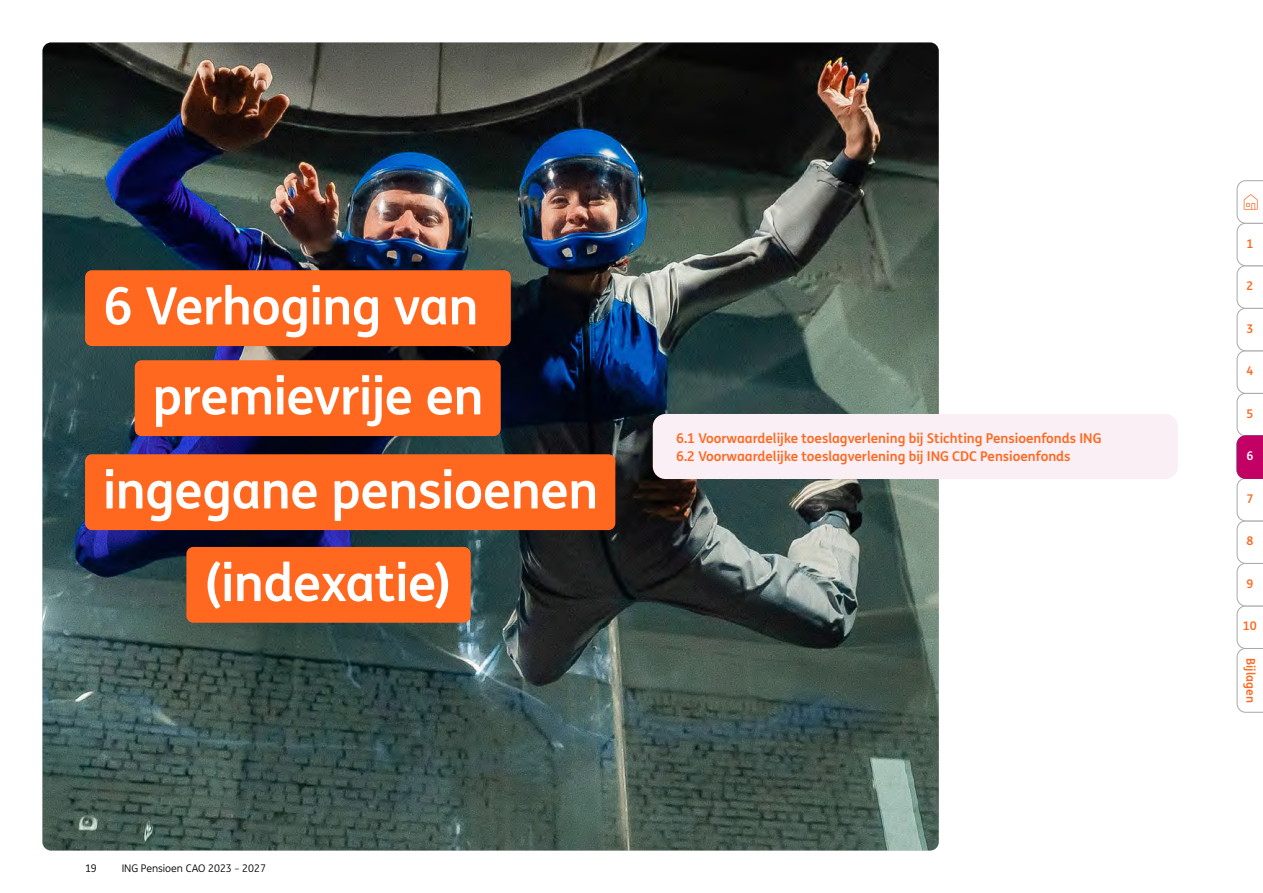
<style>
.page{position:relative;width:1263px;height:893px;background:#fff}
.page>*{position:absolute;margin:0;border:0;box-sizing:border-box;transform-origin:0 0}
.t1{font:700 51.6px/92.6px "ING Me";letter-spacing:-.015em;color:#fff}
.t2{font:700 13.5px/18px "ING Me";color:#ff681e}
.t3{font:700 12px "ING Me";color:#ff681e}
.t4{font:700 12px "ING Me";color:#fff}
.t5{font:10.5px "ING Me";color:#000}
</style>
<div class="page">
<img style="left:43px;top:43px;width:896px;height:807px">
<div style="left:653px;top:414px;width:525px;height:65px;background:#faeff4;border-radius:13px"></div>
<div style="left:85px;top:270px;width:426px;height:76px;background:#ff681e;border-radius:7px"></div>
<div style="left:85px;top:454px;width:530px;height:76px;background:#ff681e;border-radius:7px"></div>
<div style="left:186px;top:547px;width:285px;height:76px;background:#ff681e;border-radius:7px"></div>
<div style="left:135px;top:360px;width:366px;height:76px;background:#ff681e;border-radius:7px"></div>
<svg style="left:1236px;top:180px;width:27px;height:533px"></svg>
<h1 class="t1" style="left:103px;top:257px;width:377px">6 Verhoging van</h1>
<h1 class="t1" style="left:152px;top:347px;width:333px">premievrije en</h1>
<h1 class="t1" style="left:204px;top:441px;width:396px;text-indent:-101px">ingegane pensioenen (indexatie)</h1>
<p class="t2" style="left:676px;top:428px;width:427px">6.1 Voorwaardelijke toeslagverlening bij Stichting Pensioenfonds ING<br>6.2 Voorwaardelijke toeslagverlening bij ING CDC Pensioenfonds</p>
<p class="t5" style="left:85px;top:860px;width:13px">19</p>
<p class="t5" style="left:122px;top:860px;width:146px">ING Pensioen CAO 2023 – 2027</p>
<p class="t3" style="left:1246px;top:234px;width:8px">1</p>
<p class="t3" style="left:1246px;top:276px;width:8px">2</p>
<p class="t3" style="left:1246px;top:319px;width:8px">3</p>
<p class="t3" style="left:1246px;top:361px;width:8px">4</p>
<p class="t3" style="left:1246px;top:404px;width:8px">5</p>
<p class="t4" style="left:1246px;top:446px;width:8px">26</p>
<p class="t3" style="left:1246px;top:489px;width:8px">7</p>
<p class="t3" style="left:1246px;top:531px;width:8px">8</p>
<p class="t3" style="left:1246px;top:574px;width:8px">9</p>
<p class="t3" style="left:1243px;top:616px;width:15px">10</p>
<p class="t3" style="left:1260px;top:658px;width:46px;rotate:90deg">Bijlagen</p>
</div>
